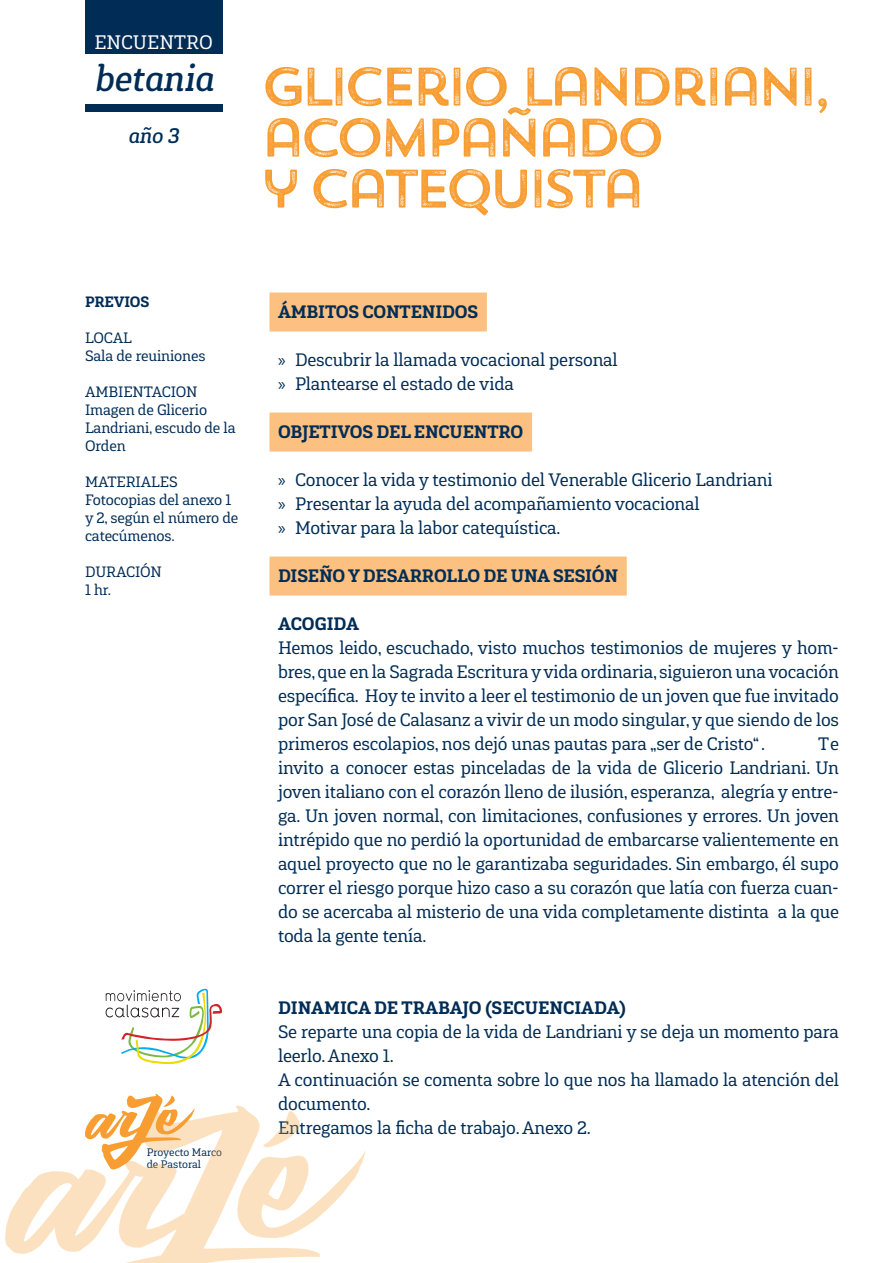
<style>
.page{position:relative;width:893px;height:1263px;background:#fff}
.page>*{position:absolute;margin:0;border:0;box-sizing:border-box;transform-origin:0 0}
.titulo{font:54px "Trend Rough Sans One";letter-spacing:-.14em;color:#f89d31}
.t1{font:italic 500 36px "Gaspo Slab";color:#002c55}
.t2{font:italic 500 21px "Gaspo Slab";color:#002c55}
.t3{font:19.5px "Gaspo Slab";color:#fff}
.t4{font:18px/24px "Gaspo Slab";letter-spacing:-.01em;color:#002c55;text-align:justify}
.ladillo_especial{font:900 18px "Gaspo Slab";letter-spacing:-.01em;color:#002c55}
.ladillo{font:900 18px "Gaspo Slab";color:#002c55}
.nota_letaral{font:15px/18px "Gaspo Slab";letter-spacing:-.01em;color:#002c55}
.nota_letaral-2{font:900 15px "Gaspo Slab";letter-spacing:-.01em;color:#002c55}
.t5{font:10.8px "Gaspo Slab";color:#002c55}
.s1{font-family:"Myriad Pro"}
</style>
<div class="page">
<div style="left:270px;top:292px;width:217px;height:39px;background:#fcc180"></div>
<div style="left:270px;top:412px;width:262px;height:39px;background:#fcc180"></div>
<div style="left:270px;top:556px;width:357px;height:39px;background:#fcc180"></div>
<div style="left:85px;top:1px;width:137px;height:53px;background:#002c55"></div>
<div style="left:85px;top:104px;width:137px;height:8px;background:#002c55"></div>
<svg style="left:126px;top:1094px;width:49px;height:11px"></svg>
<svg style="left:5px;top:1105px;width:360px;height:158px"></svg>
<svg style="left:106px;top:988px;width:117px;height:76px"></svg>
<p class="t3" style="left:94px;top:30px;width:120px">ENCUENTRO</p>
<p class="t1" style="left:94px;top:55px;width:121px">betania</p>
<p class="t2" style="left:128px;top:122px;width:52px">año 3</p>
<p class="titulo" style="left:260px;top:52px;width:575px">GLICERIO LANDRIANI,</p>
<p class="titulo" style="left:260px;top:103px;width:408px">ACOMPAÑADO</p>
<p class="titulo" style="left:260px;top:154px;width:388px">Y CATEQUISTA</p>
<p class="nota_letaral-2" style="left:85px;top:292px;width:66px">PREVIOS</p>
<p class="nota_letaral" style="left:85px;top:329px;width:49px">LOCAL</p>
<p class="nota_letaral" style="left:85px;top:347px;width:122px">Sala de reuiniones</p>
<p class="nota_letaral" style="left:85px;top:383px;width:114px">AMBIENTACION</p>
<p class="nota_letaral" style="left:85px;top:401px;width:152px">Imagen de Glicerio<br>Landriani, escudo de la<br>Orden</p>
<p class="nota_letaral" style="left:85px;top:473px;width:94px">MATERIALES</p>
<p class="nota_letaral" style="left:85px;top:491px;width:155px">Fotocopias del anexo 1 y 2, según el número de catecúmenos.</p>
<p class="nota_letaral" style="left:85px;top:563px;width:78px">DURACIÓN</p>
<p class="nota_letaral" style="left:85px;top:581px;width:28px">1 hr.</p>
<p class="t5" style="left:147px;top:1145px;width:77px">Proyecto Marco</p>
<p class="t5" style="left:147px;top:1157px;width:56px">de Pastoral</p>
<p class="ladillo_especial" style="left:278px;top:300px;width:202px">ÁMBITOS CONTENIDOS</p>
<p class="t4" style="left:278px;top:348px;width:341px"><span class="s1">»</span> Descubrir la llamada vocacional personal</p>
<p class="t4" style="left:278px;top:372px;width:237px"><span class="s1">»</span> Plantearse el estado de vida</p>
<p class="ladillo_especial" style="left:278px;top:420px;width:247px">OBJETIVOS DEL ENCUENTRO</p>
<p class="t4" style="left:278px;top:468px;width:496px"><span class="s1">»</span> Conocer la vida y testimonio del Venerable Glicerio Landriani</p>
<p class="t4" style="left:278px;top:492px;width:423px"><span class="s1">»</span> Presentar la ayuda del acompañamiento vocacional</p>
<p class="t4" style="left:278px;top:516px;width:284px"><span class="s1">»</span> Motivar para la labor catequística.</p>
<p class="ladillo_especial" style="left:278px;top:564px;width:342px">DISEÑO Y DESARROLLO DE UNA SESIÓN</p>
<p class="ladillo" style="left:278px;top:612px;width:83px">ACOGIDA</p>
<p class="t4" style="left:278px;top:636px;width:562px">Hemos leido, escuchado, visto muchos testimonios de mujeres y hom&shy;bres, que en la Sagrada Escritura y vida ordinaria, siguieron una vocación específica. Hoy te invito a leer el testimonio de un joven que fue invitado por San José de Calasanz a vivir de un modo singular, y que siendo de los primeros escolapios, nos dejó unas pautas para „ser de Cristo“ .</p>
<p class="t4" style="left:278px;top:732px;width:562px;text-indent:540px">Te invito a conocer estas pinceladas de la vida de Glicerio Landriani. Un joven italiano con el corazón lleno de ilusión, esperanza, alegría y entre&shy;ga. Un joven normal, con limitaciones, confusiones y errores. Un joven intrépido que no perdió la oportunidad de embarcarse valientemente en aquel proyecto que no le garantizaba seguridades. Sin embargo, él supo correr el riesgo porque hizo caso a su corazón que latía con fuerza cuan&shy;do se acercaba al misterio de una vida completamente distinta a la que toda la gente tenía.</p>
<p class="ladillo" style="left:278px;top:996px;width:349px">DINAMICA DE TRABAJO (SECUENCIADA)</p>
<p class="t4" style="left:278px;top:1020px;width:562px">Se reparte una copia de la vida de Landriani y se deja un momento para leerlo. Anexo 1.</p>
<p class="t4" style="left:278px;top:1068px;width:562px">A continuación se comenta sobre lo que nos ha llamado la atención del documento.</p>
<p class="t4" style="left:278px;top:1116px;width:314px">Entregamos la ficha de trabajo. Anexo 2.</p>
</div>
